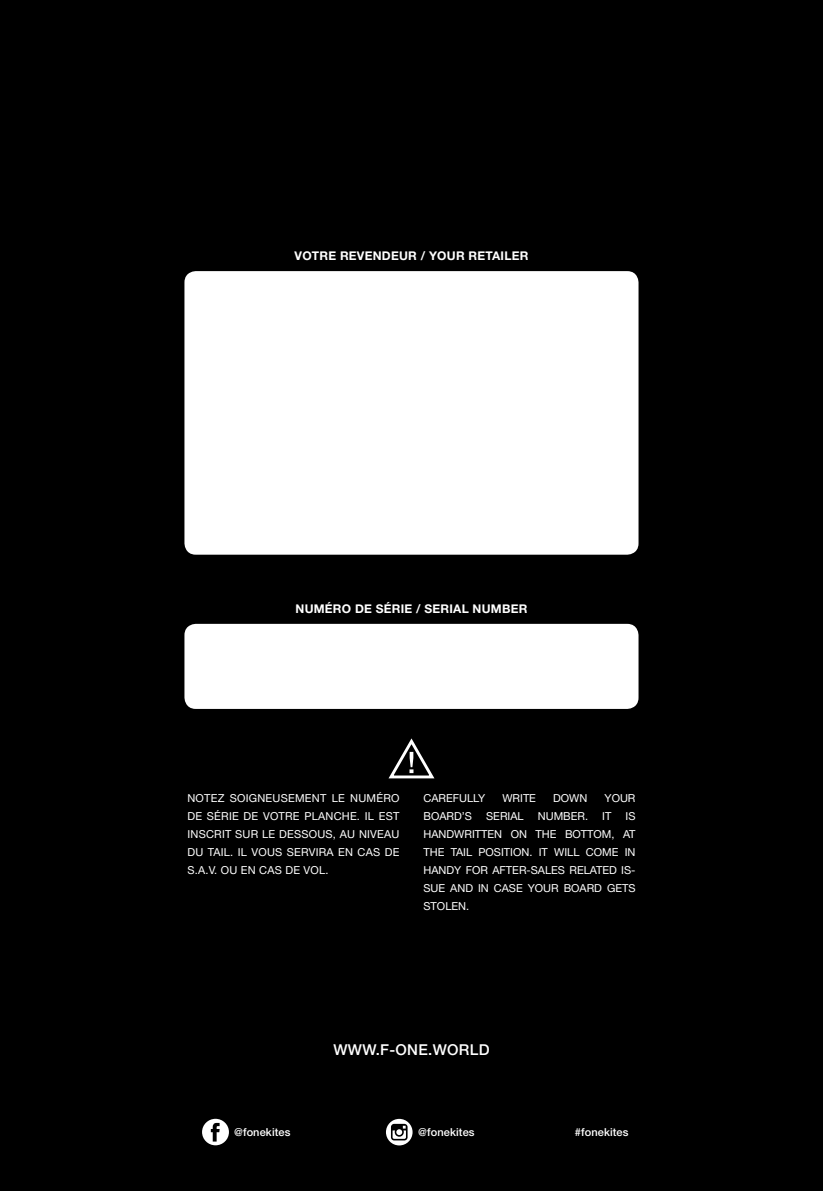
<style>
.page{position:relative;width:823px;height:1191px;background:#fff}
.page>*{position:absolute;margin:0;border:0;box-sizing:border-box;transform-origin:0 0}
.t1{font:500 15px "Helvetica Neue LT Std";letter-spacing:.02em;color:#fff}
.t2{font:700 12px "Helvetica Neue LT Std";letter-spacing:.02em;color:#fff}
.t3{font:11px/18px "Helvetica Neue LT Std";color:#fff;text-align:justify}
.t4{font:500 11px "Helvetica Neue LT Std";letter-spacing:.01em;color:#fff}
</style>
<div class="page">
<div style="left:0;top:0;width:822px;height:1191px;background:#000"></div>
<div style="left:184px;top:271px;width:454px;height:283px;background:#fff;border-radius:11px"></div>
<div style="left:184px;top:624px;width:454px;height:85px;background:#fff;border-radius:11px"></div>
<svg style="left:388px;top:738px;width:47px;height:41px"></svg>
<svg style="left:202px;top:1118px;width:27px;height:27px"></svg>
<svg style="left:386px;top:1118px;width:26px;height:27px"></svg>
<p class="t2" style="left:294px;top:248px;width:235px">VOTRE REVENDEUR / YOUR RETAILER</p>
<p class="t2" style="left:295px;top:601px;width:233px">NUMÉRO DE SÉRIE / SERIAL NUMBER</p>
<p class="t3" style="left:187px;top:788px;width:213px">NOTEZ SOIGNEUSEMENT LE NUMÉRO DE SÉRIE DE VOTRE PLANCHE. IL EST INSCRIT SUR LE DESSOUS, AU NIVEAU DU TAIL. IL VOUS SERVIRA EN CAS DE S.A.V. OU EN CAS DE VOL.</p>
<p class="t3" style="left:423px;top:788px;width:63px">CAREFULLY</p>
<p class="t3" style="left:502px;top:788px;width:35px">WRITE</p>
<p class="t3" style="left:553px;top:788px;width:36px">DOWN</p>
<p class="t3" style="left:604px;top:788px;width:32px">YOUR</p>
<p class="t3" style="left:423px;top:806px;width:213px;text-indent:202px">IS HANDWRITTEN ON THE BOTTOM, AT THE TAIL POSITION. IT WILL COME IN HANDY FOR AFTER-SALES RELATED IS-SUE AND IN CASE YOUR BOARD GETS STOLEN.</p>
<p class="t3" style="left:423px;top:806px;width:50px">BOARD’S</p>
<p class="t3" style="left:486px;top:806px;width:39px">SERIAL</p>
<p class="t3" style="left:537px;top:806px;width:52px">NUMBER.</p>
<p class="t3" style="left:602px;top:806px;width:11px">IT</p>
<h1 class="t1" style="left:333px;top:1040px;width:157px">WWW.F-ONE.WORLD</h1>
<p class="t4" style="left:234px;top:1126px;width:58px">@fonekites</p>
<p class="t4" style="left:418px;top:1126px;width:58px">@fonekites</p>
<p class="t4" style="left:574px;top:1126px;width:55px">#fonekites</p>
</div>
